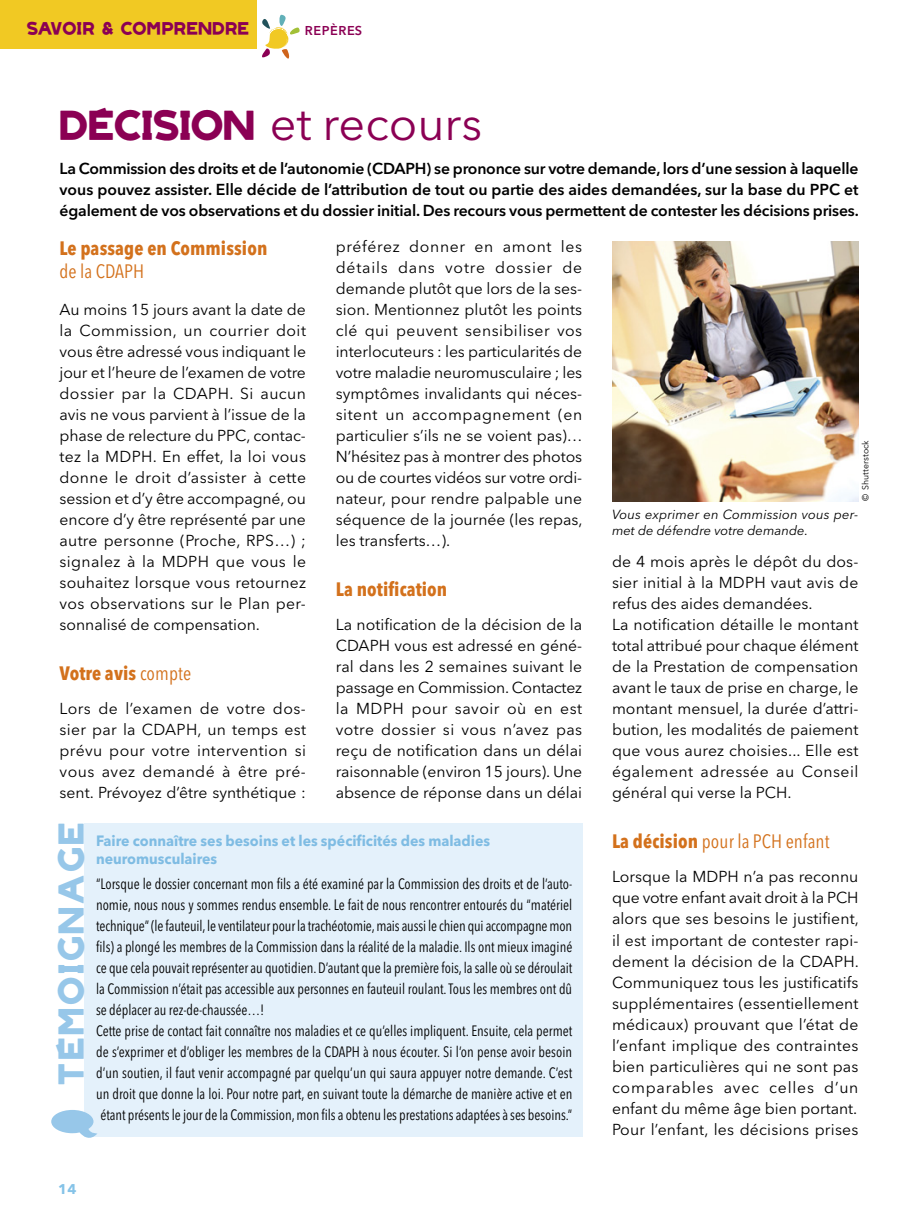
<style>
.page{position:relative;width:918px;height:1216px;background:#fff}
.page>*{position:absolute;margin:0;border:0;box-sizing:border-box;transform-origin:0 0}
.t1{font:47.25px "Avenir Next LT Pro";color:#8b0054}
.t2{font:700 28px "AFM Telethon";letter-spacing:.1em;color:#97c7e9}
.t3{font:700 condensed 19.25px "Avenir Next LT Pro";letter-spacing:.005em;color:#d3711c}
.t4{font:condensed 19.25px "Avenir Next LT Pro";letter-spacing:.005em;color:#d3711c}
.t5{font:15.75px/21px "Avenir Next LT Pro";color:#000;text-align:justify}
.t6{font:600 15.75px/21px "Avenir Next LT Pro";letter-spacing:-.01em;color:#000;text-align:justify}
.t7{font:condensed 14.88px/21px "Avenir Next LT Pro";color:#000;scale:.95 1}
.t8{font:700 14.88px/17.8px "Avenir Next LT Pro";color:#7fbce3;scale:.95 1}
.t9{font:700 14px "AFM Telethon";letter-spacing:.04em;color:#8b0054}
.t10{font:700 14px "Avenir Next LT Pro";color:#85c3e8}
.t11{font:italic 13.12px/15.8px "Avenir Next LT Pro";letter-spacing:.005em;color:#000}
.t12{font:600 12.78px "Avenir Next LT Pro";letter-spacing:.04em;color:#8b0054}
.t13{font:8.75px "Avenir Next LT Pro";color:#000}
.s1{font-family:"AFM Telethon";font-weight:700;font-size:32.38px}
.s2{font-weight:400}
.s3{font-weight:700}
</style>
<div class="page">
<div style="left:0;top:0;width:256px;height:48px;background:#f1c923"></div>
<svg style="left:262px;top:15px;width:38px;height:44px"></svg>
<div style="left:61px;top:823px;width:521px;height:313px;background:#e4f1fb"></div>
<div style="left:51px;top:822px;width:33px;height:324px;background:#fff"></div>
<svg style="left:51px;top:1110px;width:46px;height:28px"></svg>
<img style="left:612px;top:242px;width:246px;height:259px">
<p class="t9" style="left:27px;top:23px;width:224px">SAVOIR &amp; COMPRENDRE</p>
<p class="t12" style="left:305px;top:25px;width:59px">REPÈRES</p>
<h1 class="t1" style="left:60px;top:104px;width:424px"><span class="s1">DÉCISION</span> et recours</h1>
<p class="t6" style="left:60px;top:160px;width:801px">La Commission des droits et de l’autonomie (CDAPH) se prononce sur votre demande, lors d’une session à laquelle vous pouvez assister. Elle décide de l’attribution de tout ou partie des aides demandées, sur la base du PPC et également de vos observations et du dossier initial. Des recours vous permettent de contester les décisions prises.</p>
<p class="t3" style="left:60px;top:240px;width:209px">Le passage en Commission</p>
<p class="t4" style="left:60px;top:263px;width:86px">de la CDAPH</p>
<p class="t5" style="left:60px;top:300px;width:248px">Au moins 15 jours avant la date de la Commission, un courrier doit vous être adressé vous indiquant le jour et l’heure de l’examen de votre dossier par la CDAPH. Si aucun avis ne vous parvient à l’issue de la phase de relecture du PPC, contac&shy;tez la MDPH. En effet, la loi vous donne le droit d’assister à cette session et d’y être accompagné, ou encore d’y être représenté par une autre personne (Proche, RPS…) ; signalez à la MDPH que vous le souhaitez lorsque vous retournez vos observations sur le Plan per&shy;sonnalisé de compensation.</p>
<p class="t3" style="left:60px;top:665px;width:133px">Votre avis <span class="s2">compte</span></p>
<p class="t5" style="left:60px;top:699px;width:248px">Lors de l’examen de votre dos&shy;sier par la CDAPH, un temps est prévu pour votre intervention si vous avez demandé à être pré&shy;sent. Prévoyez d’être synthétique :</p>
<p class="t5" style="left:336px;top:237px;width:248px">préférez donner en amont les détails dans votre dossier de demande plutôt que lors de la ses&shy;sion. Mentionnez plutôt les points clé qui peuvent sensibiliser vos interlocuteurs : les particularités de votre maladie neuromusculaire ; les symptômes invalidants qui néces&shy;sitent un accompagnement (en particulier s’ils ne se voient pas)… N’hésitez pas à montrer des photos ou de courtes vidéos sur votre ordi&shy;nateur, pour rendre palpable une séquence de la journée (les repas, les transferts…).</p>
<p class="t3" style="left:336px;top:581px;width:113px">La notification</p>
<p class="t5" style="left:336px;top:615px;width:248px">La notification de la décision de la CDAPH vous est adressé en géné&shy;ral dans les 2 semaines suivant le passage en Commission. Contactez la MDPH pour savoir où en est votre dossier si vous n’avez pas reçu de notification dans un délai raisonnable (environ 15 jours). Une absence de réponse dans un délai</p>
<h2 class="t2" style="left:60px;top:1084px;width:264px;rotate:-90deg">TÉMOIGNAGE</h2>
<p class="t8" style="left:96px;top:833px;width:416px">Faire connaître ses besoins et les spécificités des maladies neuromusculaires</p>
<p class="t7" style="left:96px;top:874px;width:503px">“Lorsque le dossier concernant mon fils a été examiné par la Commission des droits et de l’auto&shy;nomie, nous nous y sommes rendus ensemble. Le fait de nous rencontrer entourés du “matériel technique” (le fauteuil, le ventilateur pour la trachéotomie, mais aussi le chien qui accompagne mon fils) a plongé les membres de la Commission dans la réalité de la maladie. Ils ont mieux imaginé ce que cela pouvait représenter au quotidien. D’autant que la première fois, la salle où se déroulait la Commission n’était pas accessible aux personnes en fauteuil roulant. Tous les membres ont dû se déplacer au rez-de-chaussée…!<br>Cette prise de contact fait connaître nos maladies et ce qu’elles impliquent. Ensuite, cela permet de s’exprimer et d’obliger les membres de la CDAPH à nous écouter. Si l’on pense avoir besoin d’un soutien, il faut venir accompagné par quelqu’un qui saura appuyer notre demande. C’est un droit que donne la loi. Pour notre part, en suivant toute la démarche de manière active et en étant présents le jour de la Commission, mon fils a obtenu les prestations adaptées à ses besoins.”</p>
<p class="t10" style="left:58px;top:1183px;width:20px">14</p>
<p class="t13" style="left:861px;top:501px;width:62px;rotate:-90deg">© Shutterstock</p>
<p class="t11" style="left:612px;top:508px;width:248px">Vous exprimer en Commission vous per&shy;met de défendre votre demande.</p>
<p class="t5" style="left:612px;top:552px;width:248px;text-align:left">de 4 mois après le dépôt du dos&shy;sier initial à la MDPH vaut avis de refus des aides demandées.<br>La notification détaille le montant total attribué pour chaque élément de la Prestation de compensation avant le taux de prise en charge, le montant mensuel, la durée d’attri&shy;bution, les modalités de paiement que vous aurez choisies... Elle est également adressée au Conseil général qui verse la PCH.</p>
<p class="t4" style="left:612px;top:833px;width:219px"><span class="s3">La décision</span> pour la PCH enfant</p>
<p class="t5" style="left:612px;top:867px;width:248px">Lorsque la MDPH n’a pas reconnu que votre enfant avait droit à la PCH alors que ses besoins le justifient, il est important de contester rapi&shy;dement la décision de la CDAPH.<br>Communiquez tous les justificatifs supplémentaires (essentiellement médicaux) prouvant que l’état de l’enfant implique des contraintes bien particulières qui ne sont pas comparables avec celles d’un enfant du même âge bien portant.<br>Pour l’enfant, les décisions prises</p>
</div>
